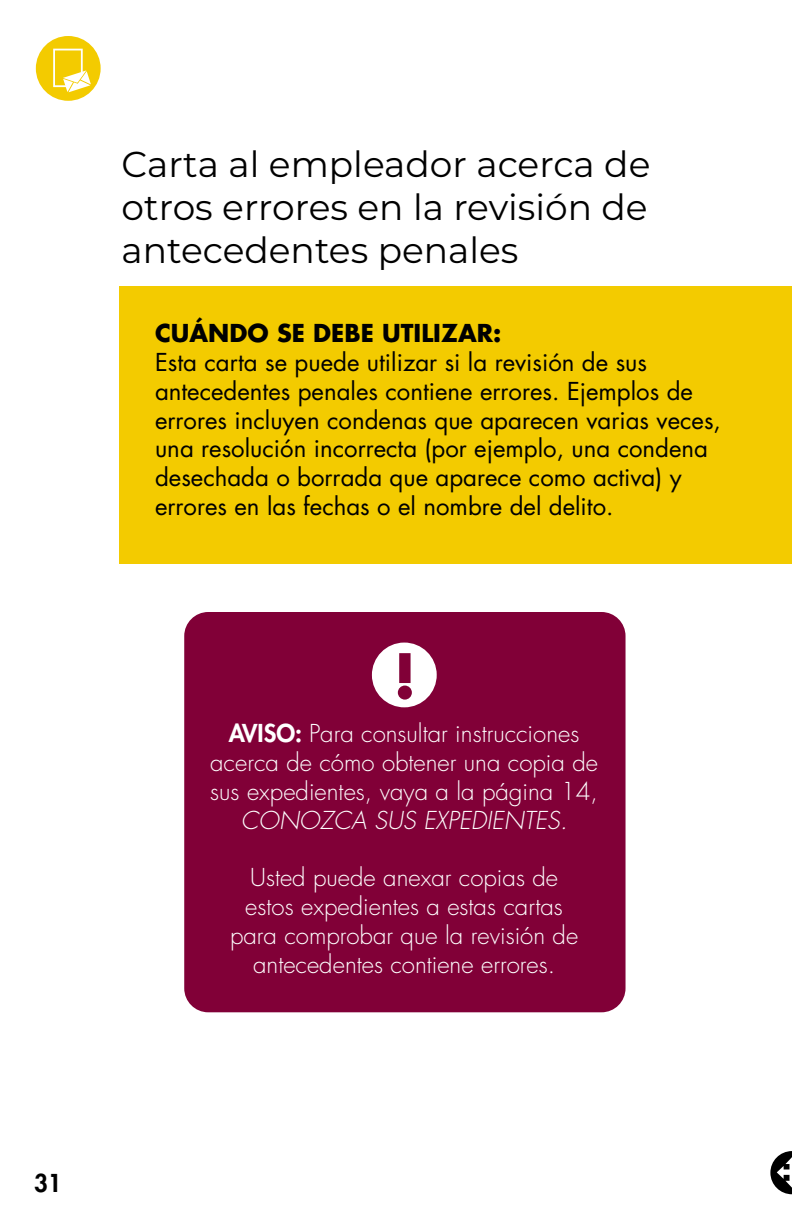
<style>
.page{position:relative;width:792px;height:1224px;background:#fff}
.page>*{position:absolute;margin:0;border:0;box-sizing:border-box;transform-origin:0 0}
.t1{font:36px/43.2px "Montserrat";color:#000;text-align:justify}
.t2{font:24px/28.8px "Futura Std";color:#000}
.t3{font:300 24px/28.8px "Futura Std";color:#fff;text-align:center}
.t4{font:italic 300 24px "Futura Std";color:#fff}
.t5{font:700 24px "Futura Std";color:#000}
.t6{font:800 24px "Futura Std";color:#000}
.s1{font-weight:800}
</style>
<div class="page">
<svg style="left:770px;top:1151px;width:22px;height:43px"></svg>
<div style="left:120px;top:287px;width:672px;height:277px;background:#f3cb00"></div>
<div style="left:36px;top:36px;width:65px;height:65px;background:#f3cb00;border-radius:50%"></div>
<svg style="left:53px;top:49px;width:38px;height:43px"></svg>
<div style="left:184px;top:612px;width:442px;height:400px;background:#810037;border-radius:24px"></div>
<div style="left:372px;top:642px;width:65px;height:66px;background:#fff;border-radius:50%"></div>
<svg style="left:398px;top:653px;width:14px;height:47px"></svg>
<h1 class="t1" style="left:122px;top:141px;width:530px">Carta al empleador acerca de otros errores en la revisión de antecedentes penales</h1>
<p class="t5" style="left:155px;top:317px;width:348px">CUÁNDO SE DEBE UTILIZAR:</p>
<p class="t2" style="left:155px;top:348px;width:567px">Esta carta se puede utilizar si la revisión de sus antecedentes penales contiene errores. Ejemplos de errores incluyen condenas que aparecen varias veces, una resolución incorrecta (por ejemplo, una condena desechada o borrada que aparece como activa) y errores en las fechas o el nombre del delito.</p>
<p class="t6" style="left:34px;top:1168px;width:29px">31</p>
<p class="t3" style="left:210px;top:720px;width:389px"><span class="s1">AVISO:</span> Para consultar instrucciones acerca de cómo obtener una copia de sus expedientes, vaya a la página 14,</p>
<p class="t4" style="left:241px;top:805px;width:328px">CONOZCA SUS EXPEDIENTES.</p>
<p class="t3" style="left:230px;top:864px;width:350px">Usted puede anexar copias de estos expedientes a estas cartas para comprobar que la revisión de antecedentes contiene errores.</p>
</div>
